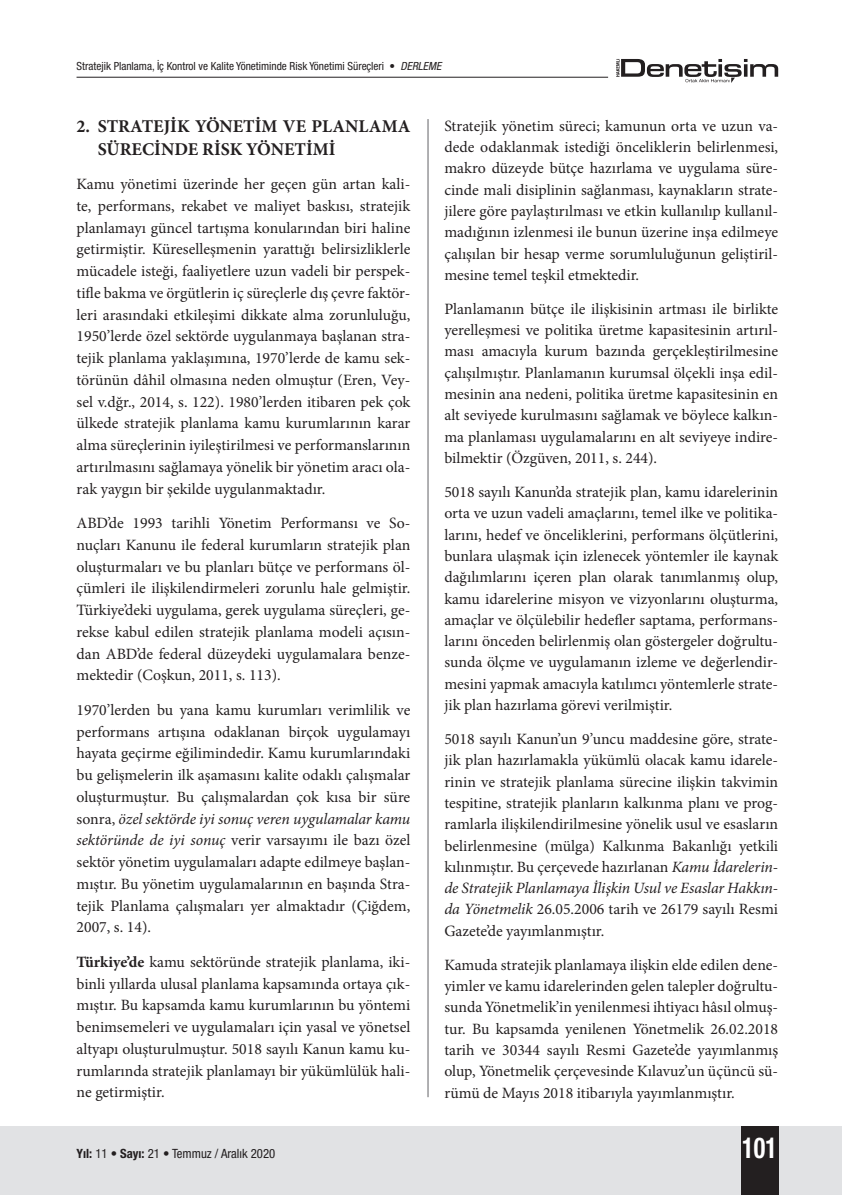
<style>
.page{position:relative;width:842px;height:1195px;background:#fff}
.page>*{position:absolute;margin:0;border:0;box-sizing:border-box;transform-origin:0 0}
.t1{font:700 condensed 28.8px "Helvetica Neue LT Pro";color:#fff;scale:.83 1}
.t2{font:700 18px/22.4px "Minion Pro";color:#231f20}
.t3{font:15.75px/21.3px "Minion Pro";color:#231f20;text-align:justify}
.t4{font:condensed 12.75px "Helvetica Neue LT Pro";color:#231f20}
.t5{font:condensed 11.25px "Helvetica Neue LT Pro";color:#231f20}
.s1{font-style:italic}
.s2{font-weight:700}
</style>
<div class="page">
<hr style="left:428px;top:119px;width:1px;height:978px;background:#636366">
<hr style="left:77px;top:77px;width:531px;height:1px;background:#231f20">
<svg style="left:616px;top:59px;width:162px;height:24px"></svg>
<div style="left:0;top:1127px;width:842px;height:68px;background:#e1e2e4"></div>
<div style="left:741px;top:1127px;width:37px;height:68px;background:#231f20"></div>
<p class="t5" style="left:77px;top:60px;width:366px">Stratejik Planlama, İç Kontrol ve Kalite Yönetiminde Risk Yönetimi Süreçleri • <span class="s1">DERLEME</span></p>
<p class="t2" style="left:98px;top:115px;width:314px;text-indent:-21px">2. STRATEJİK YÖNETİM VE PLANLAMA<br>SÜRECİNDE RİSK YÖNETİMİ</p>
<p class="t3" style="left:77px;top:173px;width:335px;line-height:21.8px">Kamu yönetimi üzerinde her geçen gün artan kali&shy;te, performans, rekabet ve maliyet baskısı, stratejik planlamayı güncel tartışma konularından biri haline getirmiştir. Küreselleşmenin yarattığı belirsizliklerle mücadele isteği, faaliyetlere uzun vadeli bir perspek&shy;tifle bakma ve örgütlerin iç süreçlerle dış çevre faktör&shy;leri arasındaki etkileşimi dikkate alma zorunluluğu, 1950’lerde özel sektörde uygulanmaya başlanan stra&shy;tejik planlama yaklaşımına, 1970’lerde de kamu sek&shy;törünün dâhil olmasına neden olmuştur (Eren, Vey&shy;sel v.dğr., 2014, s. 122). 1980’lerden itibaren pek çok ülkede stratejik planlama kamu kurumlarının karar alma süreçlerinin iyileştirilmesi ve performanslarının artırılmasını sağlamaya yönelik bir yönetim aracı ola&shy;rak yaygın bir şekilde uygulanmaktadır.</p>
<p class="t3" style="left:77px;top:512px;width:335px;line-height:21.8px">ABD’de 1993 tarihli Yönetim Performansı ve So&shy;nuçları Kanunu ile federal kurumların stratejik plan oluşturmaları ve bu planları bütçe ve performans öl&shy;çümleri ile ilişkilendirmeleri zorunlu hale gelmiştir.<br>Türkiye’deki uygulama, gerek uygulama süreçleri, ge&shy;rekse kabul edilen stratejik planlama modeli açısın&shy;dan ABD’de federal düzeydeki uygulamalara benze&shy;mektedir (Coşkun, 2011, s. 113).</p>
<p class="t3" style="left:77px;top:699px;width:335px;line-height:21.8px">1970’lerden bu yana kamu kurumları verimlilik ve performans artışına odaklanan birçok uygulamayı hayata geçirme eğilimindedir. Kamu kurumlarındaki bu gelişmelerin ilk aşamasını kalite odaklı çalışmalar oluşturmuştur. Bu çalışmalardan çok kısa bir süre sonra, <span class="s1">özel sektörde iyi sonuç veren uygulamalar kamu sektöründe de iyi sonuç</span> verir varsayımı ile bazı özel sektör yönetim uygulamaları adapte edilmeye başlan&shy;mıştır. Bu yönetim uygulamalarının en başında Stra&shy;tejik Planlama çalışmaları yer almaktadır (Çiğdem, 2007, s. 14).</p>
<p class="t3" style="left:77px;top:951px;width:335px;line-height:21.8px"><span class="s2">Türkiye’de</span> kamu sektöründe stratejik planlama, iki&shy;binli yıllarda ulusal planlama kapsamında ortaya çık&shy;mıştır. Bu kapsamda kamu kurumlarının bu yöntemi benimsemeleri ve uygulamaları için yasal ve yönetsel altyapı oluşturulmuştur. 5018 sayılı Kanun kamu ku&shy;rumlarında stratejik planlamayı bir yükümlülük hali&shy;ne getirmiştir.</p>
<p class="t3" style="left:444px;top:115px;width:335px">Stratejik yönetim süreci; kamunun orta ve uzun va&shy;dede odaklanmak istediği önceliklerin belirlenmesi, makro düzeyde bütçe hazırlama ve uygulama süre&shy;cinde mali disiplinin sağlanması, kaynakların strate&shy;jilere göre paylaştırılması ve etkin kullanılıp kullanıl&shy;madığının izlenmesi ile bunun üzerine inşa edilmeye çalışılan bir hesap verme sorumluluğunun geliştiril&shy;mesine temel teşkil etmektedir.</p>
<p class="t3" style="left:444px;top:298px;width:335px">Planlamanın bütçe ile ilişkisinin artması ile birlikte yerelleşmesi ve politika üretme kapasitesinin artırıl&shy;ması amacıyla kurum bazında gerçekleştirilmesine çalışılmıştır. Planlamanın kurumsal ölçekli inşa edil&shy;mesinin ana nedeni, politika üretme kapasitesinin en alt seviyede kurulmasını sağlamak ve böylece kalkın&shy;ma planlaması uygulamalarını en alt seviyeye indire&shy;bilmektir (Özgüven, 2011, s. 244).</p>
<p class="t3" style="left:444px;top:481px;width:335px">5018 sayılı Kanun’da stratejik plan, kamu idarelerinin orta ve uzun vadeli amaçlarını, temel ilke ve politika&shy;larını, hedef ve önceliklerini, performans ölçütlerini, bunlara ulaşmak için izlenecek yöntemler ile kaynak dağılımlarını içeren plan olarak tanımlanmış olup, kamu idarelerine misyon ve vizyonlarını oluşturma, amaçlar ve ölçülebilir hedefler saptama, performans&shy;larını önceden belirlenmiş olan göstergeler doğrultu&shy;sunda ölçme ve uygulamanın izleme ve değerlendir&shy;mesini yapmak amacıyla katılımcı yöntemlerle strate&shy;jik plan hazırlama görevi verilmiştir.</p>
<p class="t3" style="left:444px;top:728px;width:335px">5018 sayılı Kanun’un 9’uncu maddesine göre, strate&shy;jik plan hazırlamakla yükümlü olacak kamu idarele&shy;rinin ve stratejik planlama sürecine ilişkin takvimin tespitine, stratejik planların kalkınma planı ve prog&shy;ramlarla ilişkilendirilmesine yönelik usul ve esasların belirlenmesine (mülga) Kalkınma Bakanlığı yetkili kılınmıştır. Bu çerçevede hazırlanan <span class="s1">Kamu İdarelerin&shy;de Stratejik Planlamaya İlişkin Usul ve Esaslar Hakkın&shy;da Yönetmelik</span> 26.05.2006 tarih ve 26179 sayılı Resmi Gazete’de yayımlanmıştır.</p>
<p class="t3" style="left:444px;top:954px;width:335px">Kamuda stratejik planlamaya ilişkin elde edilen dene&shy;yimler ve kamu idarelerinden gelen talepler doğrultu&shy;sunda Yönetmelik’in yenilenmesi ihtiyacı hâsıl olmuş&shy;tur. Bu kapsamda yenilenen Yönetmelik 26.02.2018 tarih ve 30344 sayılı Resmi Gazete’de yayımlanmış olup, Yönetmelik çerçevesinde Kılavuz’un üçüncü sü&shy;rümü de Mayıs 2018 itibarıyla yayımlanmıştır.</p>
<p class="t4" style="left:77px;top:1145px;width:200px"><span class="s2">Yıl:</span> 11 <span class="s2">• Sayı:</span> 21 <span class="s2">•</span> Temmuz / Aralık 2020</p>
<h1 class="t1" style="left:742px;top:1130px;width:43px">101</h1>
</div>
